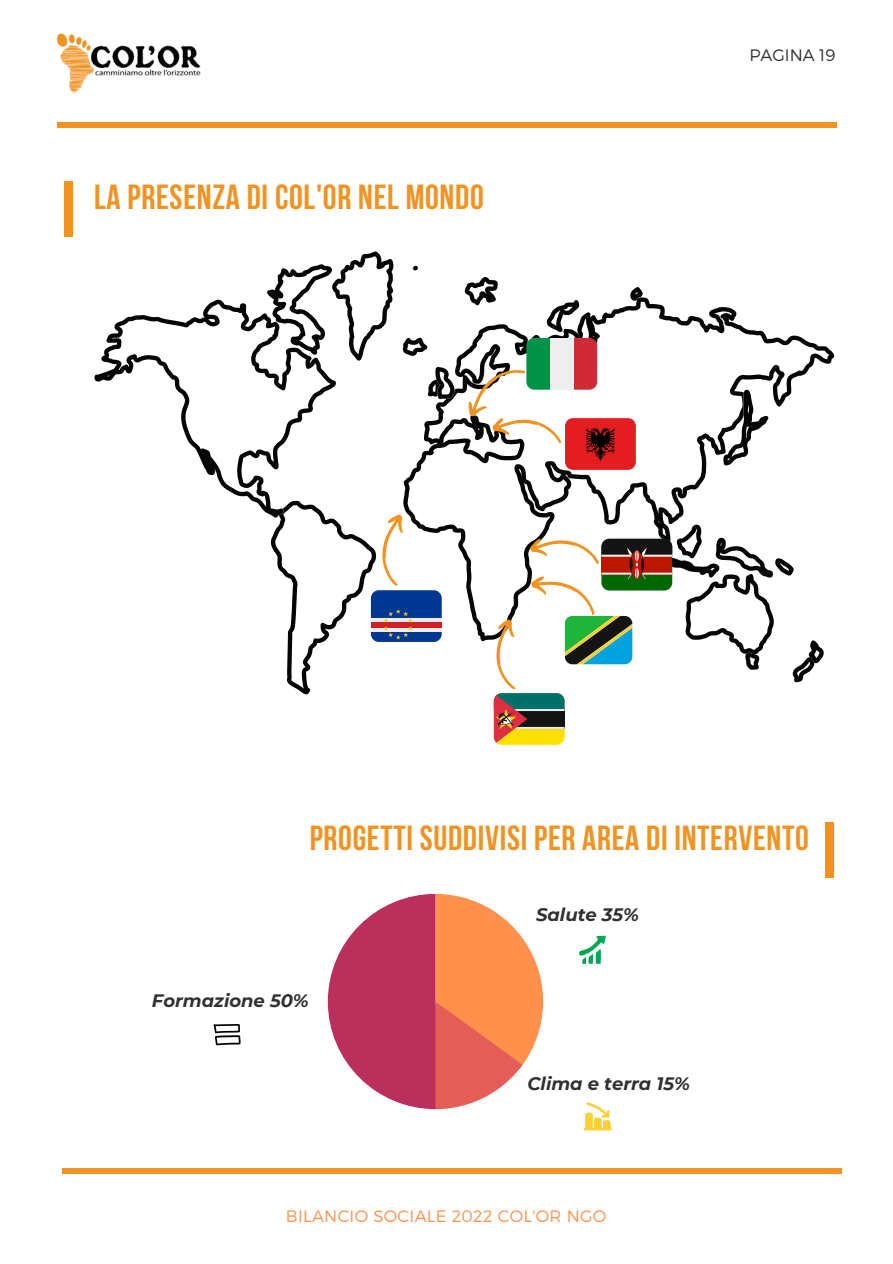
<style>
.page{position:relative;width:893px;height:1264px;background:#fff}
.page>*{position:absolute;margin:0;border:0;box-sizing:border-box;transform-origin:0 0}
.t1{font:700 34.65px "Bebas Neue";letter-spacing:.02em;color:#f19221}
.t2{font:italic 700 18px "Montserrat";color:#303030}
.t3{font:300 16.5px "Montserrat";letter-spacing:.02em;color:#ff914d}
.t4{font:300 16.5px "Montserrat";color:#303030}
</style>
<div class="page">
<div style="left:57px;top:122px;width:779px;height:6px;background:#f19221"></div>
<div style="left:62px;top:1167px;width:779px;height:6px;background:#f19221"></div>
<div style="left:64px;top:181px;width:9px;height:55px;background:#f19221"></div>
<div style="left:824px;top:822px;width:9px;height:55px;background:#f19221"></div>
<svg style="left:403px;top:297px;width:432px;height:344px"></svg>
<svg style="left:94px;top:299px;width:242px;height:215px"></svg>
<svg style="left:722px;top:389px;width:46px;height:76px"></svg>
<svg style="left:630px;top:287px;width:12px;height:14px"></svg>
<svg style="left:428px;top:367px;width:26px;height:32px"></svg>
<svg style="left:464px;top:277px;width:34px;height:28px"></svg>
<svg style="left:546px;top:300px;width:33px;height:32px"></svg>
<svg style="left:413px;top:265px;width:5px;height:5px"></svg>
<svg style="left:402px;top:337px;width:25px;height:19px"></svg>
<svg style="left:267px;top:251px;width:126px;height:109px"></svg>
<svg style="left:573px;top:338px;width:24px;height:52px"></svg>
<div style="left:550px;top:338px;width:23px;height:52px;background:#eee"></div>
<svg style="left:461px;top:338px;width:102px;height:106px"></svg>
<div style="left:565px;top:418px;width:70px;height:52px;background:#e41e20;border-radius:8px"></div>
<svg style="left:585px;top:428px;width:30px;height:33px"></svg>
<div style="left:494px;top:693px;width:70px;height:51px;background:#fce100;border-radius:8px"></div>
<svg style="left:269px;top:500px;width:172px;height:194px"></svg>
<svg style="left:494px;top:524px;width:329px;height:218px"></svg>
<svg style="left:328px;top:894px;width:215px;height:215px"></svg>
<img style="left:57px;top:33px;width:144px;height:61px">
<svg style="left:579px;top:935px;width:26px;height:28px"></svg>
<svg style="left:584px;top:1102px;width:27px;height:28px"></svg>
<svg style="left:214px;top:1024px;width:26px;height:21px"></svg>
<p class="t1" style="left:94px;top:183px;width:391px">LA PRESENZA DI COL'OR NEL MONDO</p>
<p class="t4" style="left:749px;top:44px;width:87px">PAGINA 19</p>
<p class="t1" style="left:309px;top:824px;width:500px">PROGETTI SUDDIVISI PER AREA DI INTERVENTO</p>
<p class="t2" style="left:152px;top:989px;width:158px">Formazione 50%</p>
<p class="t2" style="left:536px;top:904px;width:104px">Salute 35%</p>
<p class="t2" style="left:527px;top:1072px;width:164px">Clima e terra 15%</p>
<p class="t3" style="left:286px;top:1204px;width:322px">BILANCIO SOCIALE 2022 COL'OR NGO</p>
</div>
